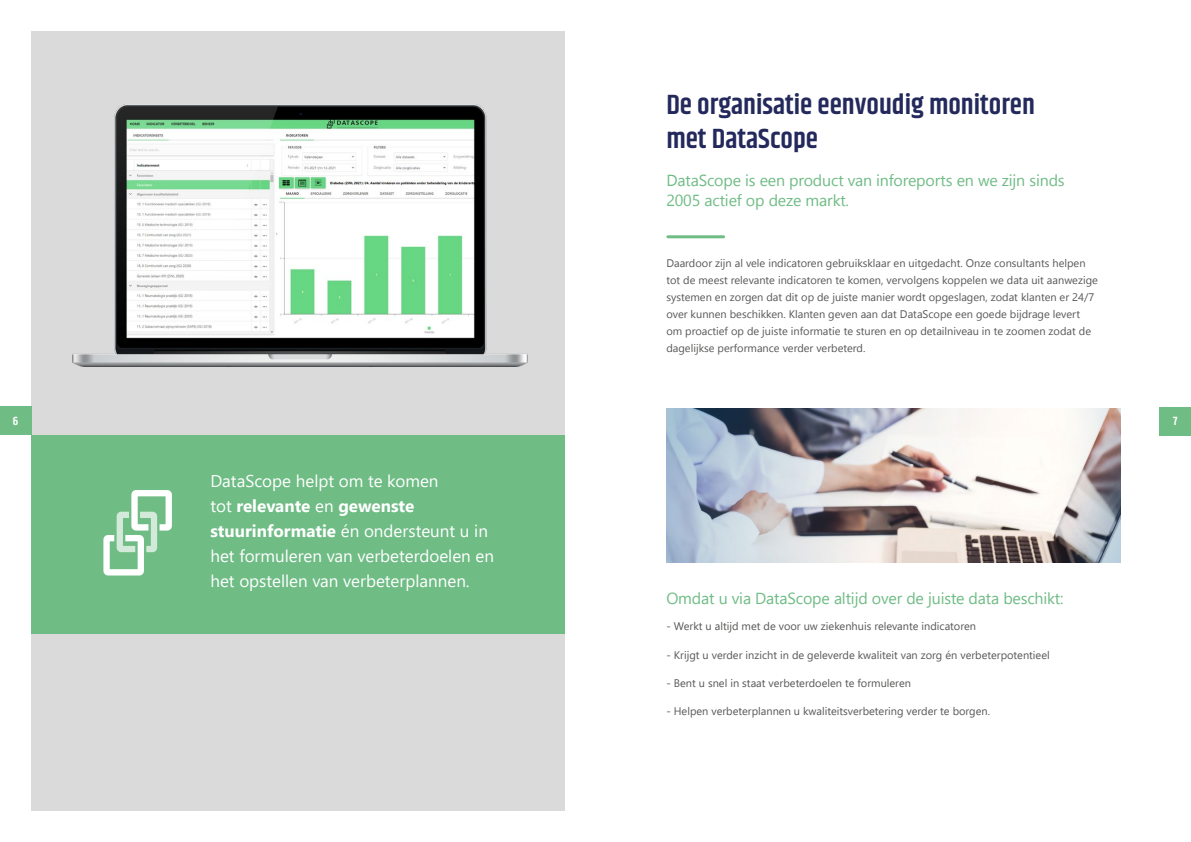
<style>
.page{position:relative;width:1191px;height:842px;background:#fff}
.page>*{position:absolute;margin:0;border:0;box-sizing:border-box;transform-origin:0 0}
.t1{font:600 28px/34px "Khand";color:#24295c}
.t2{font:17px/25px "Segoe UI";color:#fff}
.t3{font:16px/20px "Segoe UI Historic";letter-spacing:-.01em;color:#6fbc85}
.t4{font:16px "Segoe UI";letter-spacing:-.01em;color:#6fbc85}
.t5{font:600 12px "Khand";color:#fff}
.t6{font:11px/17px "Segoe UI Historic";color:#575756}
.t7{font:11px "Segoe UI";color:#575756}
.s1{font-weight:700}
</style>
<div class="page">
<div style="left:31px;top:31px;width:533px;height:780px;background:#dadada"></div>
<div style="left:31px;top:435px;width:533px;height:199px;background:#6fbc85"></div>
<img style="left:73px;top:105px;width:455px;height:262px">
<div style="left:0;top:407px;width:31px;height:28px;background:#6fbc85"></div>
<div style="left:1159px;top:407px;width:32px;height:28px;background:#6fbc85"></div>
<img style="left:666px;top:408px;width:454px;height:155px">
<hr style="left:668px;top:235px;width:55px;height:3px;background:#6fbc85">
<svg style="left:103px;top:490px;width:69px;height:85px"></svg>
<h1 class="t1" style="left:666px;top:90px;width:370px">De organisatie eenvoudig monitoren met DataScope</h1>
<h3 class="t3" style="left:666px;top:170px;width:400px">DataScope is een product van inforeports en we zijn sinds<br>2005 actief op deze markt.</h3>
<p class="t6" style="left:666px;top:255px;width:433px">Daardoor zijn al vele indicatoren gebruiksklaar en uitgedacht. Onze consultants helpen tot de meest relevante indicatoren te komen, vervolgens koppelen we data uit aanwezige systemen en zorgen dat dit op de juiste manier wordt opgeslagen, zodat klanten er 24/7 over kunnen beschikken. Klanten geven aan dat DataScope een goede bijdrage levert om proactief op de juiste informatie te sturen en op detailniveau in te zoomen zodat de dagelijkse performance verder verbeterd.</p>
<p class="t5" style="left:13px;top:413px;width:7px">6</p>
<p class="t5" style="left:1173px;top:413px;width:6px">7</p>
<h2 class="t2" style="left:210px;top:469px;width:285px">DataScope helpt om te komen<br>tot <span class="s1">relevante</span> en <span class="s1">gewenste stuurinformatie</span> én ondersteunt u in het formuleren van verbeterdoelen en het opstellen van verbeterplannen.</h2>
<h3 class="t4" style="left:666px;top:589px;width:399px">Omdat u via DataScope altijd over de juiste data beschikt:</h3>
<p class="t7" style="left:666px;top:620px;width:311px">- Werkt u altijd met de voor uw ziekenhuis relevante indicatoren</p>
<p class="t7" style="left:666px;top:648px;width:385px">- Krijgt u verder inzicht in de geleverde kwaliteit van zorg én verbeterpotentieel</p>
<p class="t7" style="left:666px;top:677px;width:246px">- Bent u snel in staat verbeterdoelen te formuleren</p>
<p class="t7" style="left:666px;top:705px;width:325px">- Helpen verbeterplannen u kwaliteitsverbetering verder te borgen.</p>
</div>
